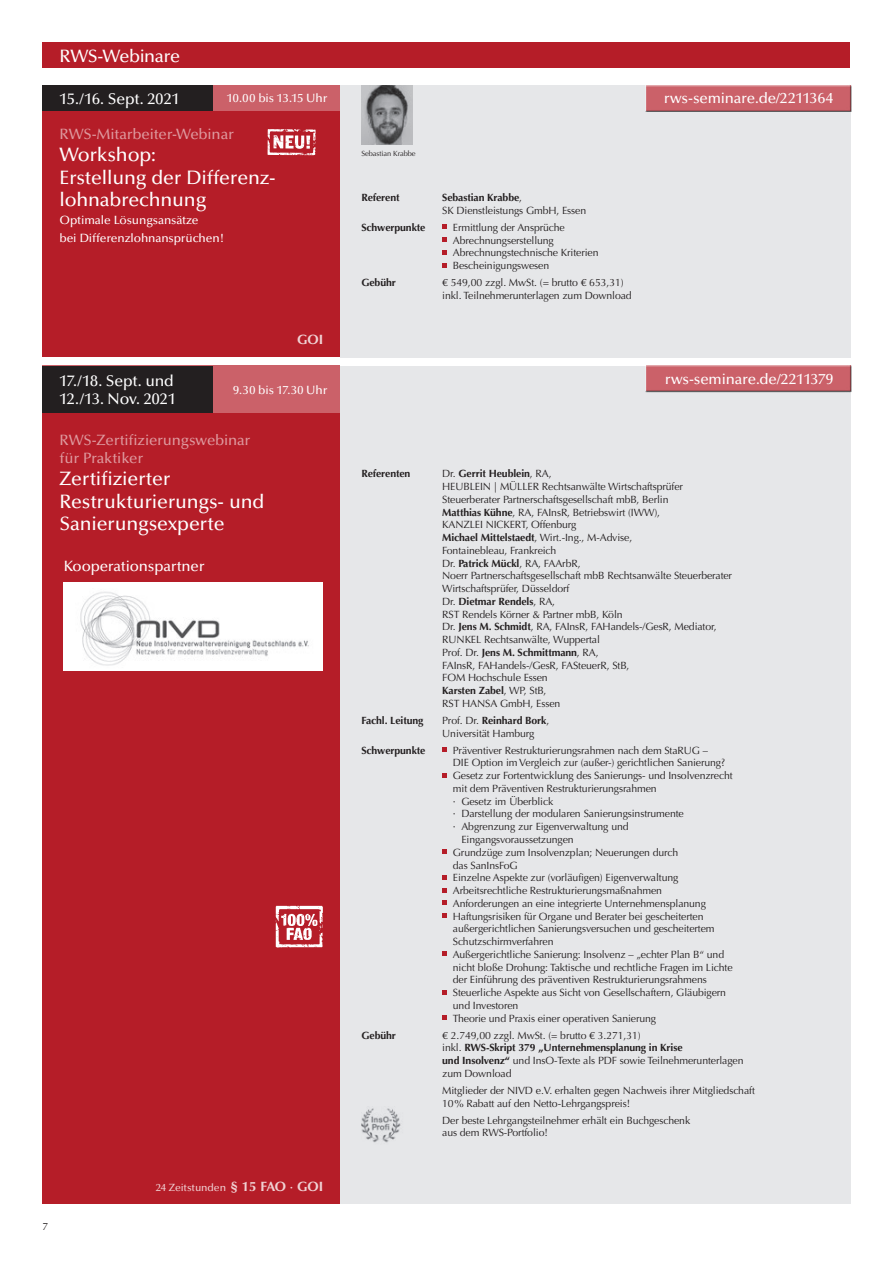
<style>
.page{position:relative;width:893px;height:1263px;background:#fff}
.page>*{position:absolute;margin:0;border:0;box-sizing:border-box;transform-origin:0 0}
.t1{font:500 19.5px/22.5px "Optima LT Pro";letter-spacing:-.01em;color:#fff}
.t2{font:500 18px "Optima LT Pro";letter-spacing:-.02em;color:#fff}
.t3{font:500 15.75px/18px "Optima LT Pro";letter-spacing:-.01em;color:#fff}
.t4{font:500 15px "Optima LT Pro";letter-spacing:-.01em;color:#fff}
.t5{font:500 15px/18px "Optima LT Pro";letter-spacing:-.01em;color:#de999e}
.t6{font:700 13.5px "Optima";color:#f0d2d4}
.t7{font:500 12px/18px "Optima LT Pro";letter-spacing:-.01em;color:#fff}
.t8{font:10.5px/12.8px "Optima";letter-spacing:-.01em;color:#231f20}
.t9{font:700 10.5px "Optima";letter-spacing:-.01em;color:#231f20}
.t10{font:500 10.5px "Optima LT Pro";letter-spacing:-.01em;color:#f0d2d4}
.t11{font:7.5px "Optima";letter-spacing:-.01em;color:#231f20}
.s1{font-weight:700}
.s2{font-family:"Optima";font-weight:700;font-size:13.5px}
.s3{font-size:13.5px}
</style>
<div class="page">
<div style="left:340px;top:85px;width:510px;height:272px;background:#e6e7e9"></div>
<div style="left:43px;top:106px;width:297px;height:251px;background:#b51d28"></div>
<div style="left:645px;top:85px;width:207px;height:27px;background:#231f20;opacity:.75"></div>
<div style="left:43px;top:85px;width:297px;height:26px;background:#cb6169"></div>
<div style="left:43px;top:85px;width:170px;height:26px;background:#231f20"></div>
<svg style="left:442px;top:225px;width:4px;height:4px"></svg>
<svg style="left:442px;top:238px;width:4px;height:4px"></svg>
<svg style="left:442px;top:250px;width:4px;height:5px"></svg>
<svg style="left:442px;top:263px;width:4px;height:4px"></svg>
<img style="left:361px;top:85px;width:51px;height:60px">
<svg style="left:267px;top:129px;width:49px;height:26px"></svg>
<div style="left:43px;top:43px;width:807px;height:25px;background:#b51d28"></div>
<div style="left:340px;top:366px;width:510px;height:837px;background:#e6e7e9"></div>
<svg style="left:442px;top:748px;width:4px;height:4px"></svg>
<svg style="left:442px;top:773px;width:4px;height:4px"></svg>
<svg style="left:442px;top:850px;width:4px;height:4px"></svg>
<svg style="left:442px;top:875px;width:4px;height:4px"></svg>
<svg style="left:442px;top:888px;width:4px;height:4px"></svg>
<svg style="left:442px;top:901px;width:4px;height:4px"></svg>
<svg style="left:442px;top:913px;width:4px;height:5px"></svg>
<svg style="left:442px;top:952px;width:4px;height:4px"></svg>
<svg style="left:442px;top:990px;width:4px;height:4px"></svg>
<svg style="left:442px;top:1015px;width:4px;height:5px"></svg>
<img style="left:361px;top:1108px;width:40px;height:35px">
<div style="left:43px;top:387px;width:297px;height:816px;background:#b51d28"></div>
<div style="left:645px;top:365px;width:207px;height:28px;background:#231f20;opacity:.75"></div>
<div style="left:43px;top:366px;width:297px;height:47px;background:#cb6169"></div>
<div style="left:43px;top:366px;width:170px;height:46px;background:#231f20"></div>
<div style="left:64px;top:582px;width:259px;height:89px;background:#fff"></div>
<img style="left:80px;top:591px;width:229px;height:75px">
<img style="left:275px;top:905px;width:48px;height:43px">
<h2 class="t2" style="left:60px;top:44px;width:122px">RWS-Webinare</h2>
<h3 class="t3" style="left:60px;top:89px;width:122px">15./16. Sept. 2021</h3>
<p class="t7" style="left:227px;top:89px;width:102px">10.00 bis 13.15 Uhr</p>
<h3 class="t4" style="left:664px;top:89px;width:171px">rws-seminare.de/2211364</h3>
<h3 class="t5" style="left:60px;top:124px;width:176px">RWS-Mitarbeiter-Webinar</h3>
<h1 class="t1" style="left:60px;top:143px;width:218px">Workshop:<br>Erstellung der Differenz&shy;lohnabrechnung</h1>
<p class="t7" style="left:60px;top:211px;width:167px">Optimale Lösungsansätze<br>bei Differenzlohnansprüchen!</p>
<p class="t6" style="left:297px;top:332px;width:27px">GOI</p>
<h3 class="t3" style="left:60px;top:371px;width:118px">17./18. Sept. und<br>12./13. Nov. 2021</h3>
<p class="t7" style="left:233px;top:381px;width:96px">9.30 bis 17.30 Uhr</p>
<h3 class="t5" style="left:60px;top:431px;width:192px">RWS-Zertifizierungswebinar für Praktiker</h3>
<h1 class="t1" style="left:60px;top:467px;width:206px">Zertifizierter<br>Restrukturierungs- und<br>Sanierungsexperte</h1>
<h3 class="t4" style="left:64px;top:557px;width:142px">Kooperationspartner</h3>
<p class="t11" style="left:361px;top:149px;width:56px">Sebastian Krabbe</p>
<p class="t9" style="left:361px;top:191px;width:40px">Referent</p>
<p class="t8" style="left:442px;top:191px;width:146px"><span class="s1">Sebastian Krabbe</span>,<br>SK Dienstleistungs GmbH, Essen</p>
<p class="t9" style="left:361px;top:221px;width:66px">Schwerpunkte</p>
<p class="t8" style="left:453px;top:221px;width:147px">Ermittlung der Ansprüche<br>Abrechnungserstellung<br>Abrechnungstechnische Kriterien<br>Bescheinigungswesen</p>
<p class="t9" style="left:361px;top:276px;width:36px">Gebühr</p>
<p class="t8" style="left:442px;top:276px;width:191px">€ 549,00 zzgl. MwSt. (= brutto € 653,31) inkl. Teilnehmerunterlagen zum Download</p>
<h3 class="t4" style="left:665px;top:369px;width:170px">rws-seminare.de/2211379</h3>
<p class="t9" style="left:361px;top:468px;width:51px">Referenten</p>
<p class="t8" style="left:442px;top:468px;width:291px">Dr. <span class="s1">Gerrit Heublein</span>, RA,<br>HEUBLEIN | MÜLLER Rechtsanwälte Wirtschaftsprüfer Steuerberater Partnerschaftsgesellschaft mbB, Berlin<br><span class="s1">Matthias Kühne</span>, RA, FAInsR, Betriebswirt (IWW),<br>KANZLEI NICKERT, Offenburg<br><span class="s1">Michael Mittelstaedt</span>, Wirt.-Ing., M-Advise,<br>Fontainebleau, Frankreich<br>Dr. <span class="s1">Patrick Mückl</span>, RA, FAArbR,<br>Noerr Partnerschaftsgesellschaft mbB Rechtsanwälte Steuerberater Wirtschaftsprüfer, Düsseldorf<br>Dr. <span class="s1">Dietmar Rendels</span>, RA,<br>RST Rendels Körner &amp; Partner mbB, Köln<br>Dr. <span class="s1">Jens M. Schmidt</span>, RA, FAInsR, FAHandels-/GesR, Mediator, RUNKEL Rechtsanwälte, Wuppertal<br>Prof. Dr. <span class="s1">Jens M. Schmittmann</span>, RA,<br>FAInsR, FAHandels-/GesR, FASteuerR, StB,<br>FOM Hochschule Essen<br><span class="s1">Karsten Zabel</span>, WP, StB,<br>RST HANSA GmbH, Essen</p>
<p class="t9" style="left:361px;top:714px;width:64px">Fachl. Leitung</p>
<p class="t8" style="left:442px;top:714px;width:109px">Prof. Dr. <span class="s1">Reinhard Bork</span>,<br>Universität Hamburg</p>
<p class="t9" style="left:361px;top:744px;width:66px">Schwerpunkte</p>
<p class="t8" style="left:453px;top:744px;width:257px">Präventiver Restrukturierungsrahmen nach dem StaRUG –</p>
<p class="t8" style="left:453px;top:757px;width:274px">DIE Option im Vergleich zur (außer-) gerichtlichen Sanierung?</p>
<p class="t8" style="left:453px;top:769px;width:281px">Gesetz zur Fortentwicklung des Sanierungs- und Insolvenzrecht</p>
<p class="t8" style="left:453px;top:782px;width:205px">mit dem Präventiven Restrukturierungsrahmen</p>
<p class="t8" style="left:453px;top:795px;width:102px">· Gesetz im Überblick</p>
<p class="t8" style="left:453px;top:808px;width:232px">· Darstellung der modularen Sanierungsinstrumente</p>
<p class="t8" style="left:453px;top:820px;width:177px">· Abgrenzung zur Eigenverwaltung und</p>
<p class="t8" style="left:461px;top:833px;width:114px">Eingangsvoraussetzungen</p>
<p class="t8" style="left:453px;top:846px;width:227px">Grundzüge zum Insolvenzplan; Neuerungen durch</p>
<p class="t8" style="left:453px;top:859px;width:66px">das SanInsFoG</p>
<p class="t8" style="left:453px;top:871px;width:227px">Einzelne Aspekte zur (vorläufigen) Eigenverwaltung</p>
<p class="t8" style="left:453px;top:884px;width:211px">Arbeitsrechtliche Restrukturierungsmaßnahmen</p>
<p class="t8" style="left:453px;top:897px;width:255px">Anforderungen an eine integrierte Unternehmensplanung</p>
<p class="t8" style="left:453px;top:910px;width:252px">Haftungsrisiken für Organe und Berater bei gescheiterten</p>
<p class="t8" style="left:453px;top:922px;width:263px">außergerichtlichen Sanierungsversuchen und gescheitertem</p>
<p class="t8" style="left:453px;top:935px;width:102px">Schutzschirmverfahren</p>
<p class="t8" style="left:453px;top:948px;width:273px">Außergerichtliche Sanierung: Insolvenz – „echter Plan B“ und</p>
<p class="t8" style="left:453px;top:961px;width:281px">nicht bloße Drohung: Taktische und rechtliche Fragen im Lichte</p>
<p class="t8" style="left:453px;top:973px;width:256px">der Einführung des präventiven Restrukturierungsrahmens</p>
<p class="t8" style="left:453px;top:986px;width:275px">Steuerliche Aspekte aus Sicht von Gesellschaftern, Gläubigern</p>
<p class="t8" style="left:453px;top:999px;width:67px">und Investoren</p>
<p class="t8" style="left:453px;top:1012px;width:205px">Theorie und Praxis einer operativen Sanierung</p>
<p class="t9" style="left:361px;top:1029px;width:36px">Gebühr</p>
<p class="t8" style="left:442px;top:1029px;width:303px">€ 2.749,00 zzgl. MwSt. (= brutto € 3.271,31)<br>inkl. <span class="s1">RWS-Skript 379 „Unternehmensplanung in Krise<br>und Insolvenz“</span> und InsO-Texte als PDF sowie Teilnehmerunterlagen zum Download</p>
<p class="t8" style="left:442px;top:1084px;width:314px">Mitglieder der NIVD e.V. erhalten gegen Nachweis ihrer Mitgliedschaft<br>10% Rabatt auf den Netto-Lehrgangspreis!</p>
<p class="t8" style="left:442px;top:1114px;width:249px">Der beste Lehrgangsteilnehmer erhält ein Buchgeschenk aus dem RWS-Portfolio!</p>
<p class="t8" style="left:43px;top:1220px;width:7px">7</p>
<p class="t10" style="left:156px;top:1180px;width:169px">24 Zeitstunden <span class="s2">§ 15 FAO</span> <span class="s3">∙</span> <span class="s2">GOI</span></p>
</div>
